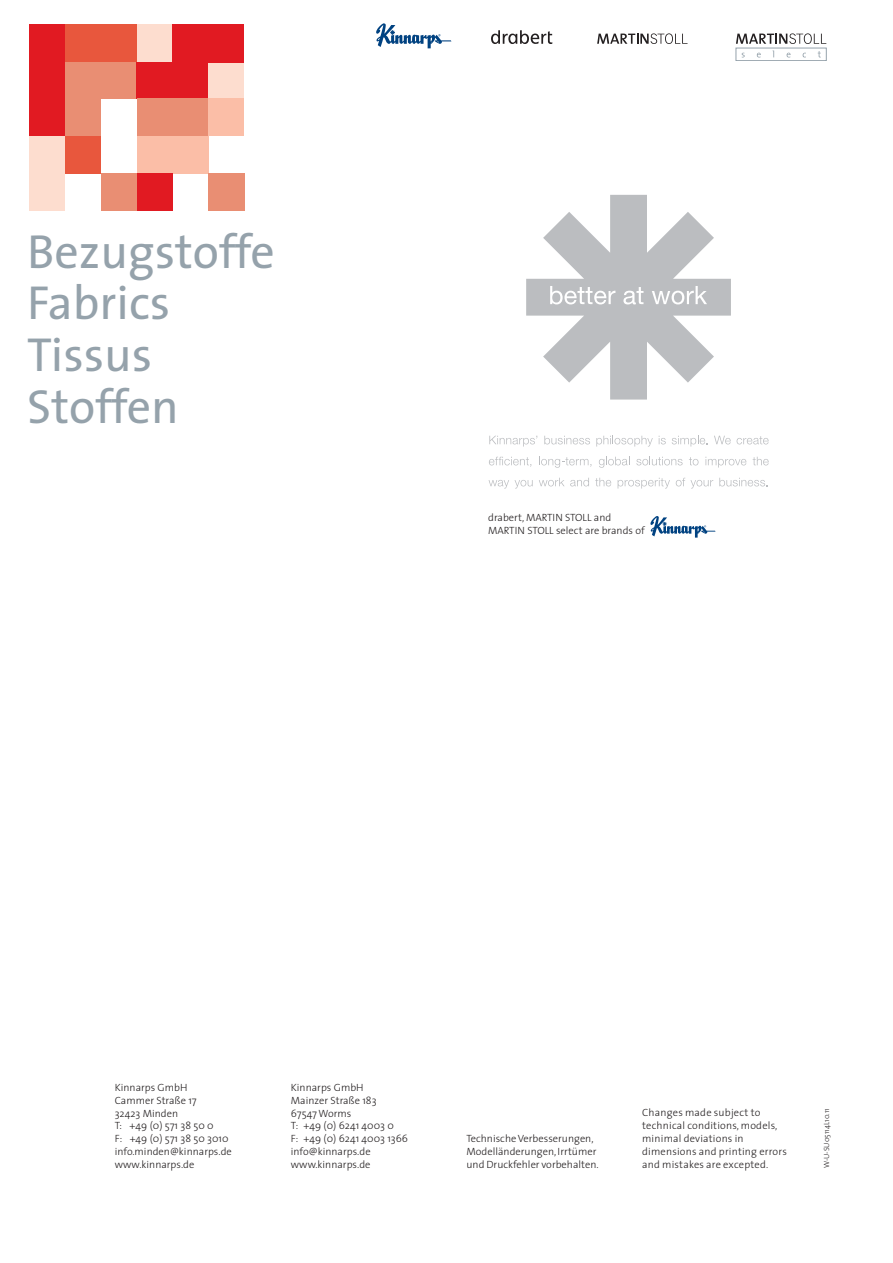
<style>
.page{position:relative;width:893px;height:1263px;background:#fff}
.page>*{position:absolute;margin:0;border:0;box-sizing:border-box;transform-origin:0 0}
.t1{font:48px/51.8px "The Sans";color:#95a2ab}
.t2{font:300 10.5px/12.8px "The Sans";color:#231f20}
.t3{font:300 10.5px/12.8px "The Sans";letter-spacing:.02em;color:#231f20}
.t4{font:300 7.5px "The Sans";color:#231f20}
</style>
<div class="page">
<svg style="left:650px;top:516px;width:65px;height:22px"></svg>
<svg style="left:489px;top:436px;width:48px;height:11px"></svg>
<svg style="left:544px;top:436px;width:46px;height:8px"></svg>
<svg style="left:596px;top:436px;width:57px;height:11px"></svg>
<svg style="left:659px;top:436px;width:7px;height:8px"></svg>
<svg style="left:672px;top:436px;width:36px;height:11px"></svg>
<svg style="left:714px;top:436px;width:55px;height:8px"></svg>
<svg style="left:489px;top:457px;width:42px;height:10px"></svg>
<svg style="left:539px;top:457px;width:52px;height:11px"></svg>
<svg style="left:599px;top:457px;width:31px;height:11px"></svg>
<svg style="left:636px;top:457px;width:46px;height:8px"></svg>
<svg style="left:689px;top:457px;width:9px;height:8px"></svg>
<svg style="left:705px;top:457px;width:41px;height:11px"></svg>
<svg style="left:753px;top:457px;width:16px;height:8px"></svg>
<svg style="left:488px;top:480px;width:45px;height:9px"></svg>
<svg style="left:539px;top:478px;width:25px;height:8px"></svg>
<svg style="left:570px;top:478px;width:19px;height:8px"></svg>
<svg style="left:595px;top:478px;width:16px;height:8px"></svg>
<svg style="left:618px;top:478px;width:52px;height:11px"></svg>
<svg style="left:676px;top:478px;width:37px;height:11px"></svg>
<svg style="left:719px;top:478px;width:49px;height:8px"></svg>
<svg style="left:526px;top:195px;width:205px;height:205px"></svg>
<div style="left:65px;top:62px;width:36px;height:37px;background:#e98e73"></div>
<div style="left:100px;top:62px;width:37px;height:37px;background:#e98e73"></div>
<div style="left:137px;top:62px;width:37px;height:37px;background:#e11a22"></div>
<div style="left:172px;top:62px;width:36px;height:37px;background:#e11a22"></div>
<div style="left:208px;top:62px;width:36px;height:37px;background:#fdddcf"></div>
<div style="left:65px;top:98px;width:36px;height:38px;background:#e98e73"></div>
<div style="left:137px;top:99px;width:35px;height:37px;background:#e98e73"></div>
<div style="left:171px;top:99px;width:37px;height:37px;background:#e98e73"></div>
<div style="left:208px;top:99px;width:36px;height:37px;background:#fbbea7"></div>
<div style="left:30px;top:136px;width:35px;height:37px;background:#fdddcf"></div>
<div style="left:65px;top:136px;width:36px;height:37px;background:#e8573d"></div>
<div style="left:137px;top:136px;width:35px;height:37px;background:#fbbea7"></div>
<div style="left:172px;top:136px;width:36px;height:37px;background:#fbbea7"></div>
<div style="left:30px;top:173px;width:35px;height:38px;background:#fdddcf"></div>
<div style="left:101px;top:173px;width:36px;height:38px;background:#e98e73"></div>
<div style="left:137px;top:173px;width:35px;height:38px;background:#e11a22"></div>
<div style="left:208px;top:173px;width:37px;height:38px;background:#e98e73"></div>
<div style="left:64px;top:24px;width:37px;height:38px;background:#e8573d"></div>
<div style="left:100px;top:24px;width:37px;height:38px;background:#e8573d"></div>
<div style="left:137px;top:24px;width:35px;height:38px;background:#fdddcf"></div>
<div style="left:172px;top:24px;width:36px;height:39px;background:#e11a22"></div>
<div style="left:30px;top:24px;width:35px;height:75px;background:#e11a22"></div>
<div style="left:30px;top:96px;width:35px;height:40px;background:#e11a22"></div>
<div style="left:208px;top:24px;width:36px;height:39px;background:#e11a22"></div>
<svg style="left:491px;top:30px;width:61px;height:14px"></svg>
<svg style="left:597px;top:33px;width:90px;height:11px"></svg>
<svg style="left:376px;top:23px;width:75px;height:25px"></svg>
<svg style="left:757px;top:53px;width:4px;height:4px"></svg>
<svg style="left:786px;top:53px;width:4px;height:4px"></svg>
<svg style="left:818px;top:51px;width:3px;height:6px"></svg>
<div style="left:736px;top:48px;width:90px;height:13px;border:1px solid #95a2ab"></div>
<svg style="left:736px;top:33px;width:90px;height:11px"></svg>
<h1 class="t1" style="left:27px;top:230px;width:249px">Bezugstoffe<br>Fabrics<br>Tissus<br>Stoffen</h1>
<p class="t2" style="left:488px;top:512px;width:158px">drabert, MARTIN STOLL and<br>MARTIN STOLL select are brands of</p>
<p class="t2" style="left:115px;top:1082px;width:119px">Kinnarps GmbH<br>Cammer Straße 17<br>32423 Minden<br>T: +49 (0) 571 38 50 0<br>F: +49 (0) 571 38 50 3010 info.minden@kinnarps.de www.kinnarps.de</p>
<p class="t2" style="left:291px;top:1082px;width:119px">Kinnarps GmbH<br>Mainzer Straße 183<br>67547 Worms<br>T: +49 (0) 6241 4003 0<br>F: +49 (0) 6241 4003 1366 info@kinnarps.de www.kinnarps.de</p>
<p class="t2" style="left:466px;top:1133px;width:134px">Technische Verbesserungen,<br>Modelländerungen, Irrtümer und Druckfehler vorbehalten.</p>
<p class="t3" style="left:642px;top:1108px;width:146px">Changes made subject to technical conditions, models, minimal deviations in dimensions and printing errors and mistakes are excepted.</p>
<p class="t4" style="left:824px;top:1168px;width:61px;rotate:-90deg">W-U-SU05114L10.11</p>
</div>
